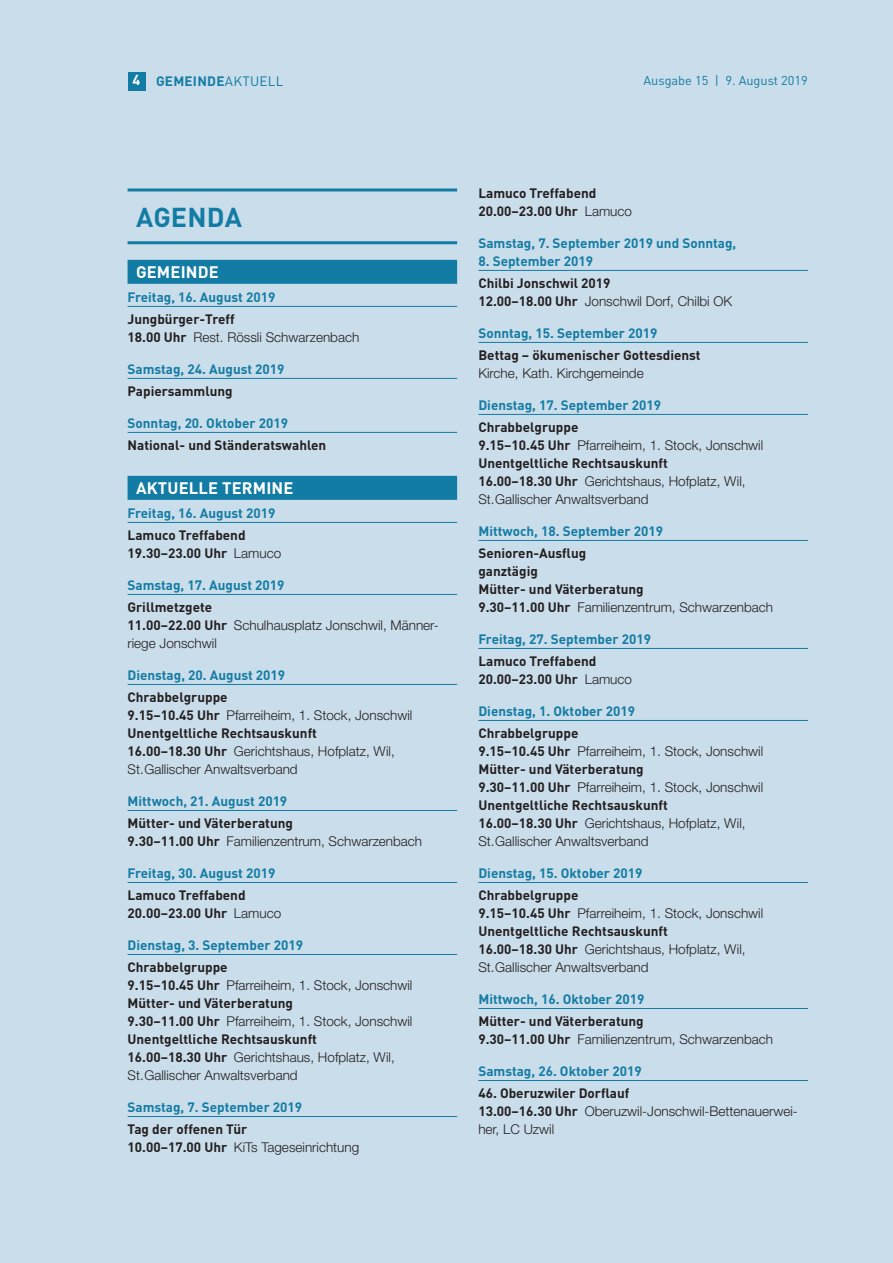
<style>
.page{position:relative;width:893px;height:1263px;background:#caddea}
.page>*{position:absolute;margin:0;border:0;box-sizing:border-box;transform-origin:0 0}
.t1{font:700 27px "DIN Pro";letter-spacing:.01em;color:#137ca4}
.t2{font:700 16.5px "DIN Pro";letter-spacing:.01em;color:#fff}
.t3{font:300 13.5px/18px "Helvetica Neue LT Std";color:#231f20}
.t4{font:700 13.5px/18px "DIN Pro";color:#231f20}
.t5{font:700 13.5px "DIN Pro";color:#137ca4}
.t6{font:700 13.5px "DIN Pro";letter-spacing:.02em;color:#137ca4}
.t7{font:12.75px "DIN Pro";color:#137ca4}
.s1{font-size:14.4px;color:#fff}
.s2{font-weight:400}
.s3{font-family:"DIN Pro";font-weight:700}
.s4{font-family:"Helvetica Neue LT Std";font-weight:300}
</style>
<div class="page">
<hr style="left:128px;top:188px;width:329px;height:3px;background:#137ca4">
<hr style="left:128px;top:241px;width:329px;height:3px;background:#137ca4">
<div style="left:128px;top:260px;width:329px;height:24px;background:#137ca4"></div>
<hr style="left:128px;top:306px;width:329px;height:1px;background:#137ca4">
<hr style="left:128px;top:378px;width:329px;height:1px;background:#137ca4">
<hr style="left:128px;top:432px;width:329px;height:1px;background:#137ca4">
<div style="left:128px;top:476px;width:329px;height:24px;background:#137ca4"></div>
<hr style="left:128px;top:522px;width:329px;height:1px;background:#137ca4">
<hr style="left:128px;top:594px;width:329px;height:1px;background:#137ca4">
<hr style="left:128px;top:684px;width:329px;height:1px;background:#137ca4">
<hr style="left:128px;top:810px;width:329px;height:1px;background:#137ca4">
<hr style="left:128px;top:882px;width:329px;height:1px;background:#137ca4">
<hr style="left:128px;top:954px;width:329px;height:1px;background:#137ca4">
<hr style="left:128px;top:1116px;width:329px;height:1px;background:#137ca4">
<hr style="left:478px;top:270px;width:330px;height:1px;background:#137ca4">
<hr style="left:478px;top:342px;width:330px;height:1px;background:#137ca4">
<hr style="left:478px;top:414px;width:330px;height:1px;background:#137ca4">
<hr style="left:478px;top:540px;width:330px;height:1px;background:#137ca4">
<hr style="left:478px;top:648px;width:330px;height:1px;background:#137ca4">
<hr style="left:478px;top:720px;width:330px;height:1px;background:#137ca4">
<hr style="left:478px;top:882px;width:330px;height:1px;background:#137ca4">
<hr style="left:478px;top:1008px;width:330px;height:1px;background:#137ca4">
<hr style="left:478px;top:1080px;width:330px;height:1px;background:#137ca4">
<div style="left:128px;top:72px;width:17px;height:18px;background:#137ca4"></div>
<p class="t6" style="left:133px;top:71px;width:153px"><span class="s1">4</span> GEMEINDE<span class="s2">AKTUELL</span></p>
<p class="t7" style="left:643px;top:72px;width:166px">Ausgabe 15 | 9. August 2019</p>
<h1 class="t1" style="left:136px;top:198px;width:107px">AGENDA</h1>
<p class="t2" style="left:136px;top:261px;width:84px">GEMEINDE</p>
<p class="t5" style="left:128px;top:287px;width:149px">Freitag, 16. August 2019</p>
<p class="t4" style="left:128px;top:310px;width:109px">Jungbürger-Treff</p>
<p class="t3" style="left:128px;top:328px;width:233px"><span class="s3">18.00 Uhr</span> Rest. Rössli Schwarzenbach</p>
<p class="t5" style="left:128px;top:359px;width:159px">Samstag, 24. August 2019</p>
<p class="t4" style="left:128px;top:382px;width:107px">Papiersammlung</p>
<p class="t5" style="left:128px;top:413px;width:162px">Sonntag, 20. Oktober 2019</p>
<p class="t4" style="left:128px;top:436px;width:200px">National- und Ständeratswahlen</p>
<p class="t2" style="left:136px;top:477px;width:159px">AKTUELLE TERMINE</p>
<p class="t5" style="left:128px;top:503px;width:149px">Freitag, 16. August 2019</p>
<p class="t4" style="left:128px;top:526px;width:155px">Lamuco Treffabend<br>19.30–23.00 Uhr <span class="s4">Lamuco</span></p>
<p class="t5" style="left:128px;top:575px;width:159px">Samstag, 17. August 2019</p>
<p class="t4" style="left:128px;top:598px;width:86px">Grillmetzgete</p>
<p class="t3" style="left:128px;top:616px;width:313px"><span class="s3">11.00–22.00 Uhr</span> Schulhausplatz Jonschwil, Männer&shy;riege Jonschwil</p>
<p class="t5" style="left:128px;top:665px;width:159px">Dienstag, 20. August 2019</p>
<p class="t4" style="left:128px;top:688px;width:102px">Chrabbelgruppe</p>
<p class="t3" style="left:128px;top:706px;width:286px"><span class="s3">9.15–10.45 Uhr</span> Pfarreiheim, 1. Stock, Jonschwil</p>
<p class="t4" style="left:128px;top:724px;width:191px">Unentgeltliche Rechtsauskunft</p>
<p class="t3" style="left:128px;top:742px;width:269px"><span class="s3">16.00–18.30 Uhr</span> Gerichtshaus, Hofplatz, Wil,<br>St.Gallischer Anwaltsverband</p>
<p class="t5" style="left:128px;top:791px;width:161px">Mittwoch, 21. August 2019</p>
<p class="t4" style="left:128px;top:814px;width:167px">Mütter- und Väterberatung</p>
<p class="t3" style="left:128px;top:832px;width:296px"><span class="s3">9.30–11.00 Uhr</span> Familienzentrum, Schwarzenbach</p>
<p class="t5" style="left:128px;top:863px;width:149px">Freitag, 30. August 2019</p>
<p class="t4" style="left:128px;top:886px;width:155px">Lamuco Treffabend<br>20.00–23.00 Uhr <span class="s4">Lamuco</span></p>
<p class="t5" style="left:128px;top:935px;width:177px">Dienstag, 3. September 2019</p>
<p class="t4" style="left:128px;top:958px;width:102px">Chrabbelgruppe</p>
<p class="t3" style="left:128px;top:976px;width:286px"><span class="s3">9.15–10.45 Uhr</span> Pfarreiheim, 1. Stock, Jonschwil</p>
<p class="t4" style="left:128px;top:994px;width:167px">Mütter- und Väterberatung</p>
<p class="t3" style="left:128px;top:1012px;width:286px"><span class="s3">9.30–11.00 Uhr</span> Pfarreiheim, 1. Stock, Jonschwil</p>
<p class="t4" style="left:128px;top:1030px;width:191px">Unentgeltliche Rechtsauskunft</p>
<p class="t3" style="left:128px;top:1048px;width:269px"><span class="s3">16.00–18.30 Uhr</span> Gerichtshaus, Hofplatz, Wil,<br>St.Gallischer Anwaltsverband</p>
<p class="t5" style="left:128px;top:1097px;width:176px">Samstag, 7. September 2019</p>
<p class="t4" style="left:128px;top:1120px;width:121px">Tag der offenen Tür</p>
<p class="t3" style="left:128px;top:1138px;width:233px"><span class="s3">10.00–17.00 Uhr</span> KiTs Tageseinrichtung</p>
<p class="t4" style="left:478px;top:184px;width:155px">Lamuco Treffabend<br>20.00–23.00 Uhr <span class="s4">Lamuco</span></p>
<p class="t5" style="left:478px;top:233px;width:259px">Samstag, 7. September 2019 und Sonntag,</p>
<p class="t5" style="left:478px;top:251px;width:116px">8. September 2019</p>
<p class="t4" style="left:478px;top:274px;width:134px">Chilbi Jonschwil 2019</p>
<p class="t3" style="left:478px;top:292px;width:255px"><span class="s3">12.00–18.00 Uhr</span> Jonschwil Dorf, Chilbi OK</p>
<p class="t5" style="left:478px;top:323px;width:181px">Sonntag, 15. September 2019</p>
<p class="t4" style="left:478px;top:346px;width:224px">Bettag – ökumenischer Gottesdienst</p>
<p class="t3" style="left:478px;top:364px;width:167px">Kirche, Kath. Kirchgemeinde</p>
<p class="t5" style="left:478px;top:395px;width:184px">Dienstag, 17. September 2019</p>
<p class="t4" style="left:478px;top:418px;width:102px">Chrabbelgruppe</p>
<p class="t3" style="left:478px;top:436px;width:286px"><span class="s3">9.15–10.45 Uhr</span> Pfarreiheim, 1. Stock, Jonschwil</p>
<p class="t4" style="left:478px;top:454px;width:191px">Unentgeltliche Rechtsauskunft</p>
<p class="t3" style="left:478px;top:472px;width:269px"><span class="s3">16.00–18.30 Uhr</span> Gerichtshaus, Hofplatz, Wil,<br>St.Gallischer Anwaltsverband</p>
<p class="t5" style="left:478px;top:521px;width:186px">Mittwoch, 18. September 2019</p>
<p class="t4" style="left:478px;top:544px;width:167px">Senioren-Ausflug ganztägig<br>Mütter- und Väterberatung</p>
<p class="t3" style="left:478px;top:598px;width:296px"><span class="s3">9.30–11.00 Uhr</span> Familienzentrum, Schwarzenbach</p>
<p class="t5" style="left:478px;top:629px;width:174px">Freitag, 27. September 2019</p>
<p class="t4" style="left:478px;top:652px;width:155px">Lamuco Treffabend<br>20.00–23.00 Uhr <span class="s4">Lamuco</span></p>
<p class="t5" style="left:478px;top:701px;width:158px">Dienstag, 1. Oktober 2019</p>
<p class="t4" style="left:478px;top:724px;width:102px">Chrabbelgruppe</p>
<p class="t3" style="left:478px;top:742px;width:286px"><span class="s3">9.15–10.45 Uhr</span> Pfarreiheim, 1. Stock, Jonschwil</p>
<p class="t4" style="left:478px;top:760px;width:167px">Mütter- und Väterberatung</p>
<p class="t3" style="left:478px;top:778px;width:286px"><span class="s3">9.30–11.00 Uhr</span> Pfarreiheim, 1. Stock, Jonschwil</p>
<p class="t4" style="left:478px;top:796px;width:191px">Unentgeltliche Rechtsauskunft</p>
<p class="t3" style="left:478px;top:814px;width:269px"><span class="s3">16.00–18.30 Uhr</span> Gerichtshaus, Hofplatz, Wil,<br>St.Gallischer Anwaltsverband</p>
<p class="t5" style="left:478px;top:863px;width:166px">Dienstag, 15. Oktober 2019</p>
<p class="t4" style="left:478px;top:885px;width:102px">Chrabbelgruppe</p>
<p class="t3" style="left:478px;top:904px;width:286px"><span class="s3">9.15–10.45 Uhr</span> Pfarreiheim, 1. Stock, Jonschwil</p>
<p class="t4" style="left:478px;top:921px;width:191px">Unentgeltliche Rechtsauskunft</p>
<p class="t3" style="left:478px;top:940px;width:269px"><span class="s3">16.00–18.30 Uhr</span> Gerichtshaus, Hofplatz, Wil,<br>St.Gallischer Anwaltsverband</p>
<p class="t5" style="left:478px;top:989px;width:168px">Mittwoch, 16. Oktober 2019</p>
<p class="t4" style="left:478px;top:1011px;width:167px">Mütter- und Väterberatung</p>
<p class="t3" style="left:478px;top:1030px;width:296px"><span class="s3">9.30–11.00 Uhr</span> Familienzentrum, Schwarzenbach</p>
<p class="t5" style="left:478px;top:1061px;width:165px">Samstag, 26. Oktober 2019</p>
<p class="t4" style="left:478px;top:1083px;width:152px">46. Oberuzwiler Dorflauf</p>
<p class="t3" style="left:478px;top:1102px;width:321px"><span class="s3">13.00–16.30 Uhr</span> Oberuzwil-Jonschwil-Bettenauerwei&shy;her, LC Uzwil</p>
</div>
